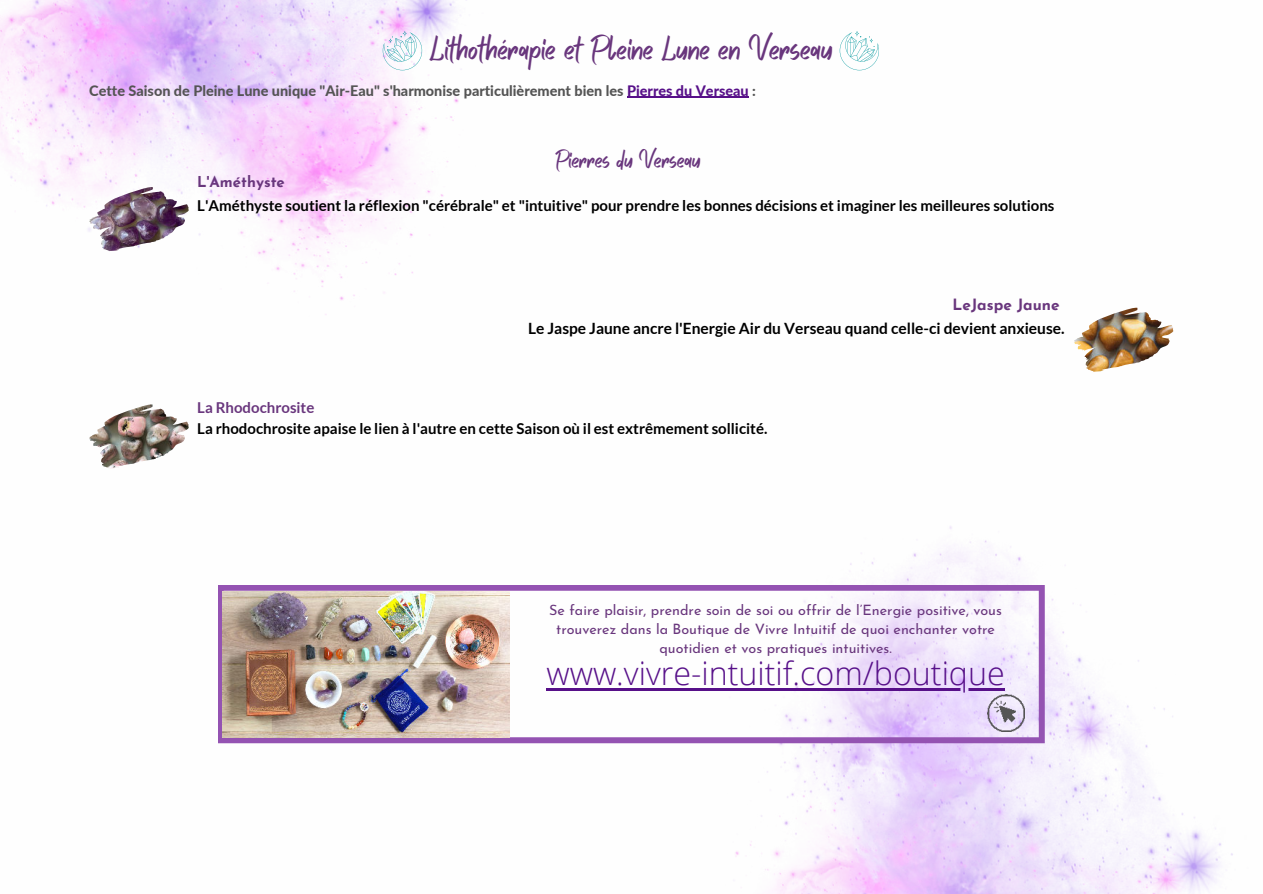
<style>
.page{position:relative;width:1263px;height:894px;background:#fff}
.page>*{position:absolute;margin:0;border:0;box-sizing:border-box;transform-origin:0 0}
.t1{font:300 32.25px "Open Sans";color:#571089}
.t2{font:31.8px "Vintage Moon";color:#69367d}
.t3{font:23.4px "Vintage Moon";color:#69367d}
.t4{font:700 15.45px "Lato";color:#000}
.t5{font:700 15.45px "Josefin Sans";color:#69367d}
.t6{font:700 15px "Lato";color:#000}
.t7{font:700 15px "Lato";color:#69367d}
.t8{font:700 15px "Josefin Sans";color:#69367d}
.t9{font:800 14.4px "Lato";color:#545454}
.t10{font:14.25px/19px "Josefin Sans";color:#69367d;text-align:center}
.s1{color:#571089}
</style>
<div class="page">
<img style="left:0;top:0;width:467px;height:315px">
<img style="left:89px;top:187px;width:100px;height:64px">
<img style="left:1074px;top:307px;width:99px;height:64px">
<img style="left:694px;top:526px;width:539px;height:367px">
<svg style="left:383px;top:31px;width:39px;height:39px"></svg>
<svg style="left:840px;top:31px;width:39px;height:39px"></svg>
<svg style="left:218px;top:584px;width:827px;height:159px"></svg>
<img style="left:222px;top:591px;width:287px;height:146px">
<img style="left:988px;top:694px;width:36px;height:36px">
<hr style="left:546px;top:687px;width:459px;height:3px;background:#571089">
<img style="left:89px;top:404px;width:100px;height:64px">
<hr style="left:627px;top:97px;width:122px;height:1px;background:#571089">
<h2 class="t2" style="left:430px;top:30px;width:404px">Lithothérapie et Pleine Lune en Verseau</h2>
<p class="t9" style="left:89px;top:80px;width:668px">Cette Saison de Pleine Lune unique "Air-Eau" s'harmonise particulièrement bien les <span class="s1">Pierres du Verseau</span> :</p>
<h3 class="t3" style="left:555px;top:147px;width:147px">Pierres du Verseau</h3>
<p class="t8" style="left:197px;top:168px;width:89px">L'Améthyste</p>
<p class="t6" style="left:197px;top:196px;width:859px">L'Améthyste soutient la réflexion "cérébrale" et "intuitive" pour prendre les bonnes décisions et imaginer les meilleures solutions</p>
<p class="t5" style="left:952px;top:290px;width:109px">LeJaspe Jaune</p>
<p class="t4" style="left:528px;top:320px;width:538px">Le Jaspe Jaune ancre l'Energie Air du Verseau quand celle-ci devient anxieuse.</p>
<p class="t7" style="left:197px;top:399px;width:119px">La Rhodochrosite</p>
<p class="t6" style="left:197px;top:419px;width:572px">La rhodochrosite apaise le lien à l'autre en cette Saison où il est extrêmement sollicité.</p>
<p class="t10" style="left:549px;top:598px;width:454px">Se faire plaisir, prendre soin de soi ou offrir de l’Energie positive, vous trouverez dans la Boutique de Vivre Intuitif de quoi enchanter votre quotidien et vos pratiques intuitives.</p>
<h1 class="t1" style="left:546px;top:651px;width:460px">www.vivre-intuitif.com/boutique</h1>
</div>
